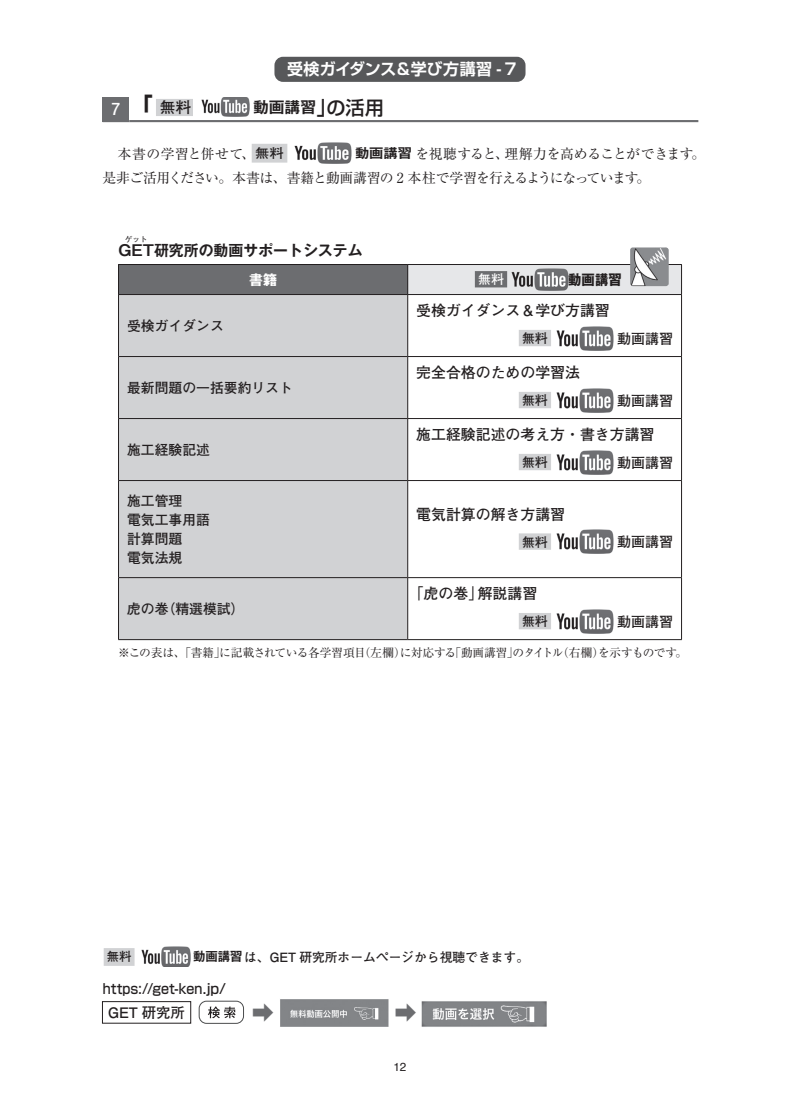
<style>
.page{position:relative;width:800px;height:1119px;background:#fff}
.page>*{position:absolute;margin:0;border:0;box-sizing:border-box;transform-origin:0 0}
.t1{font:700 22.2px "Futo Go B101 Pro";color:#6c6d70}
.t2{font:700 15.9px "Shin Go Pro De";letter-spacing:.01em;color:#fff}
.t3{font:700 15.45px "Gothic MB101 Pro De";color:#231f20}
.t4{font:700 15.45px "Futo Go B101 Pro";color:#231f20}
.t5{font:700 14.85px "Futo Go B101 Pro";color:#231f20}
.t6{font:700 14.85px "Gothic MB101 Pro De";color:#231f20}
.t7{font:700 14.4px "Futo Go B101 Pro";color:#231f20}
.t8{font:700 13.95px "Futo Go B101 Pro";color:#231f20}
.t9{font:700 13.95px "Gothic MB101 Pro";color:#231f20;scale:.95 1}
.t10{font:13.8px/24.5px "Ryumin Pro";letter-spacing:-.035em;color:#231f20}
.t11{font:700 13.8px/19.2px "Futo Go B101 Pro";color:#231f20}
.t12{font:500 13.8px "Shin Go Pr 5";letter-spacing:.005em;color:#231f20;scale:.91 1}
.t13{font:13.8px "Ryumin Pro";letter-spacing:.035em;color:#231f20}
.t14{font:700 13.8px "Gothic MB101 Pro";color:#fff}
.t15{font:700 12.9px "Futo Go B101 Pro";color:#231f20}
.t16{font:700 12.75px "Futo Go B101 Pro";color:#231f20}
.t17{font:700 12.3px "Futo Go B101 Pro";color:#231f20}
.t18{font:11.7px "Ryumin Pro";letter-spacing:-.03em;color:#231f20}
.t19{font:11.7px "Helvetica";color:#231f20}
.t20{font:700 7.5px "Gothic MB101 Pro De";color:#231f20}
.s1{font-size:16.5px;color:#fff}
.s2{font-family:"Shin Go Pro";font-weight:800;font-size:19.2px}
.s3{font-family:"Shin Go Pro";font-weight:500;font-size:19.2px}
.s4{font-family:"Futo Go B101 Pro";font-weight:700;font-size:13.05px}
.s5{font-family:"Gothic MB101 Pro De";font-weight:700;font-size:13.05px}
.s6{font-family:"Gothic MB101 Pro De";font-size:12.3px}
</style>
<div class="page">
<div style="left:274px;top:57px;width:251px;height:25px;background:#57585a;border-radius:9px"></div>
<img style="left:421px;top:1001px;width:126px;height:26px">
<div style="left:199px;top:1000px;width:45px;height:23px;border:1px solid #4b4c4d;border-radius:7px"></div>
<svg style="left:208px;top:1006px;width:27px;height:12px"></svg>
<div style="left:102px;top:1001px;width:89px;height:22px;border:1px solid #231f20"></div>
<img style="left:280px;top:999px;width:109px;height:27px">
<div style="left:103px;top:97px;width:26px;height:24px;background:#6c6d70"></div>
<hr style="left:103px;top:120px;width:26px;height:2px;background:#6c6d70">
<hr style="left:129px;top:120px;width:569px;height:2px;background:#6c6d70">
<div style="left:156px;top:99px;width:37px;height:17px;background:#d1d2d4"></div>
<img style="left:201px;top:97px;width:48px;height:19px">
<div style="left:118px;top:264px;width:289px;height:30px;background:#6c6d70"></div>
<div style="left:407px;top:264px;width:274px;height:30px;background:#e6e7e9"></div>
<div style="left:119px;top:295px;width:288px;height:344px;background:#d1d2d4"></div>
<hr style="left:118px;top:264px;width:289px;height:1px;background:#231f20">
<svg style="left:118px;top:265px;width:1px;height:29px"></svg>
<hr style="left:407px;top:264px;width:274px;height:1px;background:#231f20">
<svg style="left:407px;top:265px;width:1px;height:29px"></svg>
<svg style="left:681px;top:265px;width:1px;height:29px"></svg>
<hr style="left:118px;top:294px;width:289px;height:1px;background:#231f20">
<hr style="left:118px;top:295px;width:1px;height:61px;background:#231f20">
<hr style="left:407px;top:294px;width:274px;height:1px;background:#231f20">
<hr style="left:407px;top:295px;width:1px;height:61px;background:#231f20">
<hr style="left:681px;top:295px;width:1px;height:61px;background:#231f20">
<hr style="left:118px;top:356px;width:289px;height:1px;background:#231f20">
<hr style="left:118px;top:357px;width:1px;height:61px;background:#231f20">
<hr style="left:407px;top:356px;width:274px;height:1px;background:#231f20">
<hr style="left:407px;top:357px;width:1px;height:61px;background:#231f20">
<hr style="left:681px;top:357px;width:1px;height:61px;background:#231f20">
<hr style="left:118px;top:418px;width:289px;height:1px;background:#231f20">
<hr style="left:118px;top:419px;width:1px;height:61px;background:#231f20">
<hr style="left:407px;top:418px;width:274px;height:1px;background:#231f20">
<hr style="left:407px;top:419px;width:1px;height:61px;background:#231f20">
<hr style="left:681px;top:419px;width:1px;height:61px;background:#231f20">
<hr style="left:118px;top:480px;width:289px;height:1px;background:#231f20">
<hr style="left:118px;top:481px;width:1px;height:96px;background:#231f20">
<hr style="left:407px;top:480px;width:274px;height:1px;background:#231f20">
<hr style="left:407px;top:481px;width:1px;height:96px;background:#231f20">
<hr style="left:681px;top:481px;width:1px;height:96px;background:#231f20">
<hr style="left:118px;top:577px;width:289px;height:1px;background:#231f20">
<hr style="left:118px;top:578px;width:1px;height:61px;background:#231f20">
<hr style="left:407px;top:577px;width:274px;height:1px;background:#231f20">
<hr style="left:407px;top:578px;width:1px;height:61px;background:#231f20">
<hr style="left:681px;top:578px;width:1px;height:61px;background:#231f20">
<hr style="left:118px;top:639px;width:289px;height:1px;background:#231f20">
<hr style="left:407px;top:639px;width:274px;height:1px;background:#231f20">
<div style="left:475px;top:271px;width:32px;height:16px;background:#6c6d70"></div>
<img style="left:511px;top:268px;width:57px;height:22px">
<div style="left:518px;top:330px;width:33px;height:16px;background:#d1d2d4"></div>
<img style="left:556px;top:326px;width:57px;height:24px">
<div style="left:518px;top:392px;width:33px;height:16px;background:#d1d2d4"></div>
<img style="left:556px;top:388px;width:57px;height:24px">
<div style="left:518px;top:454px;width:33px;height:16px;background:#d1d2d4"></div>
<img style="left:556px;top:450px;width:57px;height:24px">
<div style="left:518px;top:533px;width:33px;height:16px;background:#d1d2d4"></div>
<img style="left:556px;top:530px;width:57px;height:23px">
<div style="left:518px;top:613px;width:33px;height:16px;background:#d1d2d4"></div>
<img style="left:556px;top:609px;width:57px;height:24px">
<img style="left:630px;top:247px;width:38px;height:39px">
<div style="left:252px;top:144px;width:35px;height:19px;background:#d1d2d4"></div>
<img style="left:295px;top:142px;width:56px;height:22px">
<div style="left:104px;top:947px;width:30px;height:18px;background:#d1d2d4"></div>
<img style="left:141px;top:946px;width:49px;height:20px">
<p class="t2" style="left:287px;top:56px;width:231px">受検ガイダンス＆学び方講習 - 7</p>
<p class="t4" style="left:111px;top:95px;width:81px"><span class="s1">7</span> <span class="s2">｢</span>無料</p>
<p class="t3" style="left:253px;top:95px;width:132px">動画講習<span class="s3">｣の活用</span></p>
<p class="t13" style="left:117px;top:142px;width:168px">本書の学習と併せて、<span class="s4">無料</span></p>
<p class="t10" style="left:103px;top:140px;width:604px;text-indent:252px"><span class="s5">動画講習</span>を視聴すると、理解力を高めることができます。是非ご活用ください。本書は、書籍と動画講習の 2 本柱で学習を行えるようになっています。</p>
<p class="t20" style="left:125px;top:233px;width:24px">ゲット</p>
<p class="t6" style="left:118px;top:238px;width:245px">GET研究所の動画サポートシステム</p>
<p class="t11" style="left:127px;top:314px;width:98px">受検ガイダンス</p>
<p class="t14" style="left:249px;top:268px;width:29px">書籍</p>
<p class="t9" style="left:568px;top:268px;width:58px">動画講習</p>
<p class="t5" style="left:416px;top:298px;width:195px">受検ガイダンス＆学び方講習</p>
<p class="t15" style="left:522px;top:328px;width:27px">無料</p>
<p class="t8" style="left:617px;top:327px;width:57px">動画講習</p>
<p class="t11" style="left:127px;top:376px;width:167px">最新問題の一括要約リスト</p>
<p class="t11" style="left:127px;top:438px;width:84px">施工経験記述</p>
<p class="t11" style="left:127px;top:489px;width:84px">施工管理<br>電気工事用語計算問題<br>電気法規</p>
<p class="t5" style="left:416px;top:360px;width:165px">完全合格のための学習法</p>
<p class="t15" style="left:522px;top:390px;width:27px">無料</p>
<p class="t8" style="left:617px;top:389px;width:57px">動画講習</p>
<p class="t5" style="left:416px;top:422px;width:240px">施工経験記述の考え方・書き方講習</p>
<p class="t15" style="left:522px;top:452px;width:27px">無料</p>
<p class="t8" style="left:617px;top:451px;width:57px">動画講習</p>
<p class="t5" style="left:416px;top:502px;width:150px">電気計算の解き方講習</p>
<p class="t15" style="left:522px;top:531px;width:27px">無料</p>
<p class="t8" style="left:617px;top:530px;width:57px">動画講習</p>
<p class="t5" style="left:416px;top:581px;width:122px">｢虎の巻｣解説講習</p>
<p class="t15" style="left:522px;top:611px;width:27px">無料</p>
<p class="t8" style="left:617px;top:610px;width:57px">動画講習</p>
<p class="t18" style="left:118px;top:643px;width:570px">※この表は、｢書籍｣に記載されている各学習項目（左欄）に対応する｢動画講習｣のタイトル（右欄）を示すものです。</p>
<p class="t11" style="left:127px;top:597px;width:119px">虎の巻（精選模試）</p>
<p class="t17" style="left:107px;top:946px;width:26px">無料</p>
<p class="t16" style="left:193px;top:947px;width:337px"><span class="s6">動画講習</span>は、GET 研究所ホームページから視聴できます。</p>
<p class="t12" style="left:103px;top:977px;width:137px">https://get-ken.jp/</p>
<p class="t7" style="left:108px;top:1000px;width:78px">GET 研究所</p>
<h1 class="t1" style="left:252px;top:994px;width:24px">➡</h1>
<h1 class="t1" style="left:394px;top:994px;width:24px">➡</h1>
<p class="t19" style="left:393px;top:1057px;width:15px">12</p>
</div>
